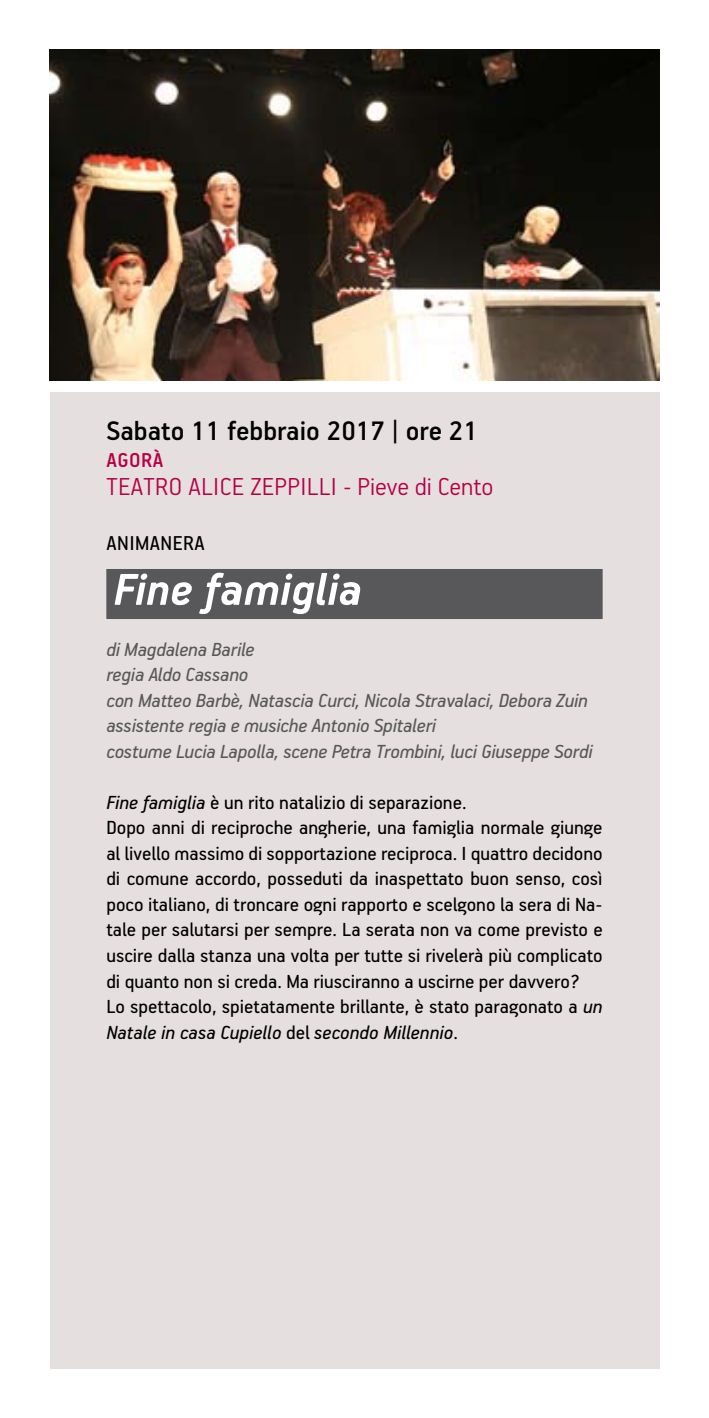
<style>
.page{position:relative;width:709px;height:1418px;background:#fff}
.page>*{position:absolute;margin:0;border:0;box-sizing:border-box;transform-origin:0 0}
.t1{font:italic 700 50px "PF Handbook Pro";color:#fff}
.t2{font:500 30px "PF Handbook Pro";color:#000}
.t3{font:300 27.5px "PF Handbook Pro";letter-spacing:.02em;color:#b80046}
.t4{font:22.5px "PF Handbook Pro";letter-spacing:.02em;color:#000}
.t5{font:500 22.5px "PF Handbook Pro";letter-spacing:.02em;color:#b80046}
.t6{font:21.25px/25.5px "PF Handbook Pro";color:#000}
.t7{font:italic 21.25px/25.5px "PF Handbook Pro";letter-spacing:-.01em;color:#58585a}
.s1{font-style:italic}
</style>
<div class="page">
<div style="left:50px;top:392px;width:609px;height:976px;background:#e5e0df"></div>
<img style="left:50px;top:50px;width:609px;height:330px">
<div style="left:106px;top:569px;width:496px;height:50px;background:#58585a"></div>
<h2 class="t2" style="left:106px;top:412px;width:373px">Sabato 11 febbraio 2017 | ore 21</h2>
<p class="t5" style="left:107px;top:446px;width:58px">Agorà</p>
<p class="t3" style="left:107px;top:469px;width:388px">TEATRO ALICE ZEPPILLI - PIEVE DI CENTO</p>
<p class="t4" style="left:107px;top:529px;width:88px">Animanera</p>
<h1 class="t1" style="left:113px;top:559px;width:250px">Fine famiglia</h1>
<p class="t7" style="left:106px;top:636px;width:488px">di Magdalena Barile<br>regia Aldo Cassano<br>con Matteo Barbè, Natascia Curci, Nicola Stravalaci, Debora Zuin assistente regia e musiche Antonio Spitaleri<br>costume Lucia Lapolla, scene Petra Trombini, luci Giuseppe Sordi</p>
<p class="t6" style="left:106px;top:789px;width:498px"><span class="s1">Fine famiglia</span> è un rito natalizio di separazione.<br>Dopo anni di reciproche angherie, una famiglia normale giunge al livello massimo di sopportazione reciproca. I quattro decidono di comune accordo, posseduti da inaspettato buon senso, così poco italiano, di troncare ogni rapporto e scelgono la sera di Na&shy;tale per salutarsi per sempre. La serata non va come previsto e uscire dalla stanza una volta per tutte si rivelerà più complicato di quanto non si creda. Ma riusciranno a uscirne per davvero?<br>Lo spettacolo, spietatamente brillante, è stato paragonato a <span class="s1">un Natale in casa Cupiello</span> del <span class="s1">secondo Millennio</span>.</p>
</div>
